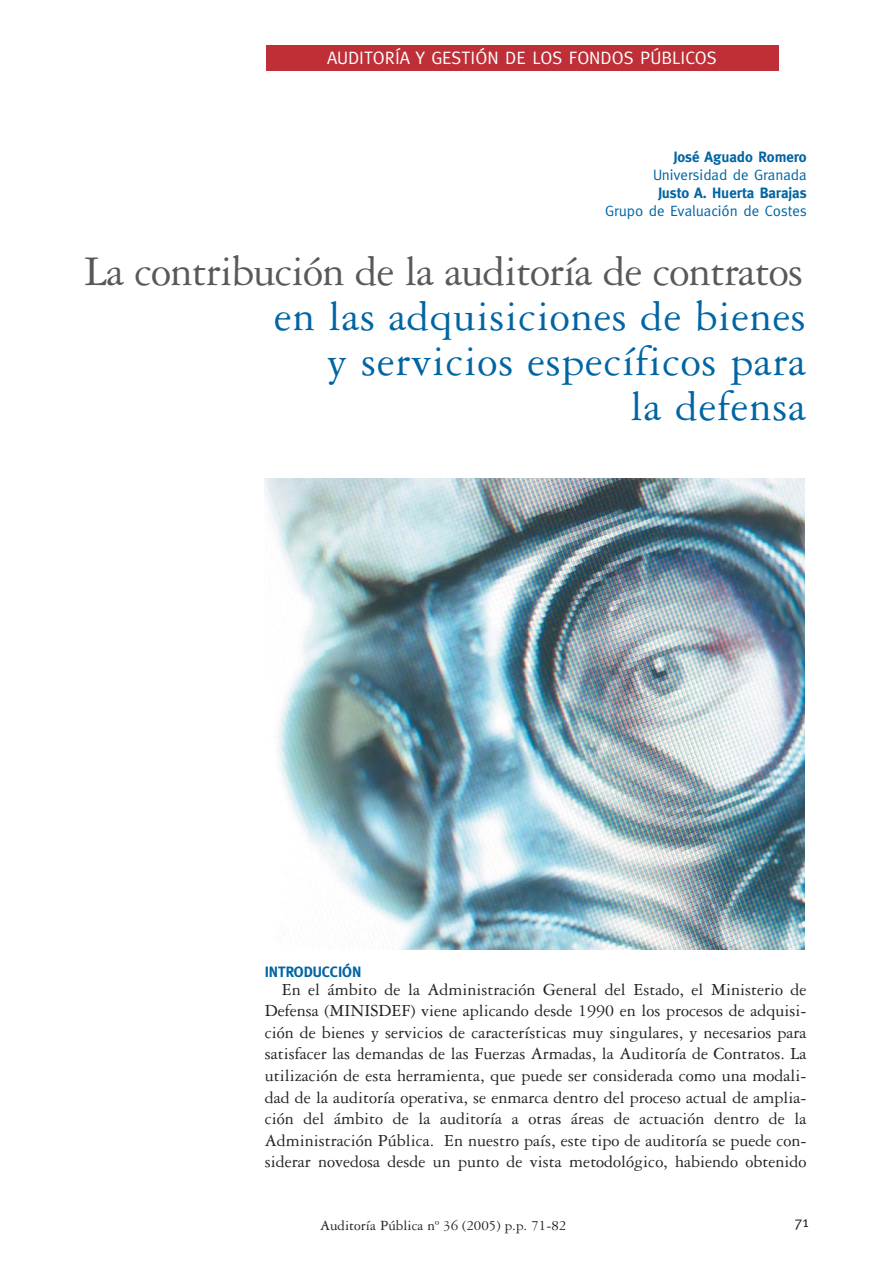
<style>
.page{position:relative;width:893px;height:1263px;background:#fff}
.page>*{position:absolute;margin:0;border:0;box-sizing:border-box;transform-origin:0 0}
.t1{font:45px/45px "Garamond Three";letter-spacing:.02em;color:#0065a4;text-align:right}
.t2{font:45px "Garamond Three";letter-spacing:-.02em;color:#58595b}
.t3{font:18px/21.6px "Garamond Three";color:#231f20;text-align:justify}
.t4{font:18px "Meta";color:#fff}
.t5{font:700 15px "Meta";color:#0065a4}
.t6{font:15px "Meta";color:#0065a4}
.t7{font:15px "Garamond Three";color:#231f20}
.t8{font:15px "Meta";color:#231f20}
</style>
<div class="page">
<div style="left:265px;top:46px;width:513px;height:25px;background:#be2f37"></div>
<img style="left:265px;top:478px;width:540px;height:472px">
<p class="t4" style="left:327px;top:51px;width:391px">AUDITORÍA Y GESTIÓN DE LOS FONDOS PÚBLICOS</p>
<p class="t5" style="left:673px;top:152px;width:135px">José Aguado Romero</p>
<p class="t6" style="left:653px;top:170px;width:155px">Universidad de Granada</p>
<p class="t5" style="left:658px;top:188px;width:150px">Justo A. Huerta Barajas</p>
<p class="t6" style="left:605px;top:206px;width:203px">Grupo de Evaluación de Costes</p>
<h1 class="t2" style="left:85px;top:255px;width:719px">La contribución de la auditoría de contratos</h1>
<h1 class="t1" style="left:274px;top:297px;width:533px">en las adquisiciones de bienes y servicios específicos para<br>la defensa</h1>
<p class="t5" style="left:265px;top:966px;width:98px">INTRODUCCIÓN</p>
<p class="t3" style="left:265px;top:980px;width:543px;text-indent:17px">En el ámbito de la Administración General del Estado, el Ministerio de Defensa (MINISDEF) viene aplicando desde 1990 en los procesos de adquisi&shy;ción de bienes y servicios de características muy singulares, y necesarios para satisfacer las demandas de las Fuerzas Armadas, la Auditoría de Contratos. La utilización de esta herramienta, que puede ser considerada como una modali&shy;dad de la auditoría operativa, se enmarca dentro del proceso actual de amplia&shy;ción del ámbito de la auditoría a otras áreas de actuación dentro de la Administración Pública. En nuestro país, este tipo de auditoría se puede con&shy;siderar novedosa desde un punto de vista metodológico, habiendo obtenido</p>
<p class="t7" style="left:320px;top:1220px;width:248px">Auditoría Pública nº 36 (2005) p.p. 71-82</p>
<p class="t8" style="left:794px;top:1217px;width:16px">71</p>
</div>
